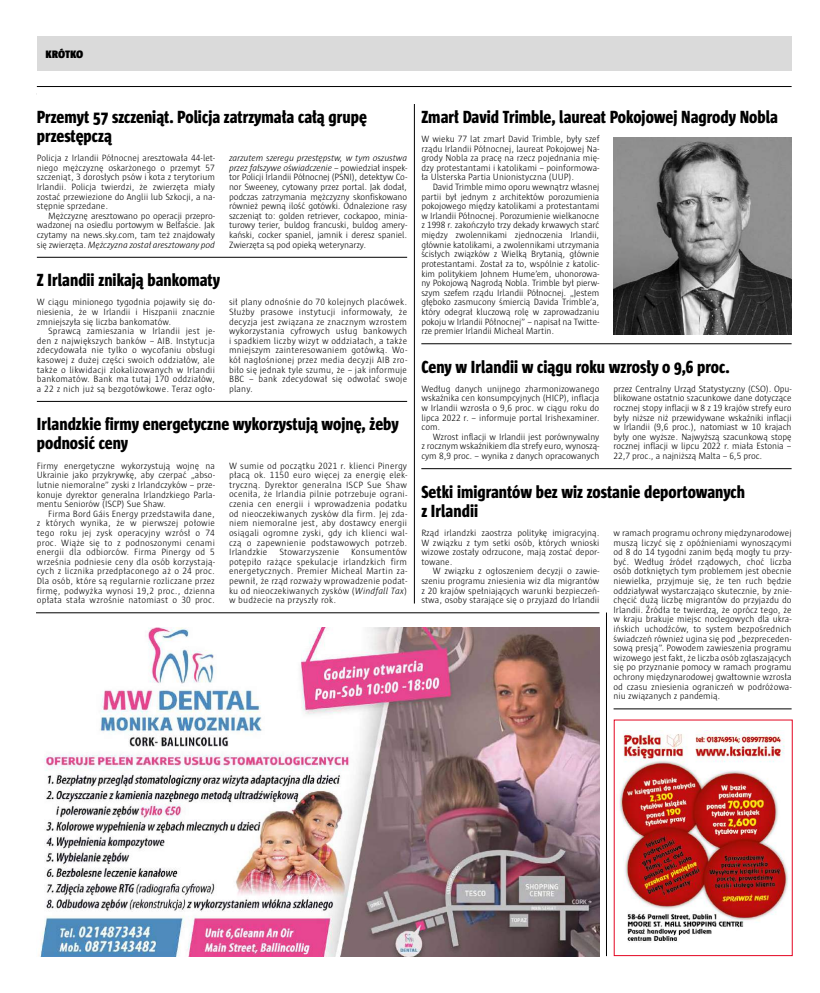
<style>
.page{position:relative;width:820px;height:993px;background:#fff}
.page>*{position:absolute;margin:0;border:0;box-sizing:border-box;transform-origin:0 0}
.t1{font:800 condensed 18px/19.2px "Sun";color:#000}
.t2{font:900 11px "Sun";letter-spacing:-.005em;color:#000}
.t3{font:300 9.3px/9.6px "Sun";color:#000;text-align:justify}
.s1{font-style:italic}
</style>
<div class="page">
<hr style="left:37px;top:86px;width:754px;height:1px;background:#000">
<img style="left:40px;top:627px;width:559px;height:328px">
<hr style="left:36px;top:612px;width:563px;height:1px;background:#000">
<hr style="left:606px;top:612px;width:1px;height:343px;background:#000">
<hr style="left:613px;top:708px;width:178px;height:1px;background:#000">
<img style="left:619px;top:730px;width:169px;height:212px">
<div style="left:37px;top:37px;width:754px;height:34px;background:#dadada"></div>
<hr style="left:37px;top:257px;width:370px;height:1px;background:#000">
<hr style="left:421px;top:468px;width:370px;height:1px;background:#000">
<img style="left:613px;top:137px;width:178px;height:197px">
<hr style="left:421px;top:343px;width:370px;height:1px;background:#000">
<hr style="left:414px;top:103px;width:1px;height:500px;background:#000">
<hr style="left:37px;top:401px;width:370px;height:1px;background:#000">
<p class="t2" style="left:45px;top:48px;width:39px">KRÓTKO</p>
<h1 class="t1" style="left:37px;top:107px;width:331px">Przemyt 57 szczeniąt. Policja zatrzymała całą grupę przestępczą</h1>
<p class="t3" style="left:37px;top:153px;width:179px">Policja z Irlandii Północnej aresztowała 44-let&shy;niego mężczyznę oskarżonego o przemyt 57 szczeniąt, 3 dorosłych psów i kota z terytorium Irlandii. Policja twierdzi, że zwierzęta miały zostać przewiezione do Anglii lub Szkocji, a na&shy;stępnie sprzedane.</p>
<p class="t3" style="left:37px;top:211px;width:179px;text-indent:11px">Mężczyznę aresztowano po operacji przepro&shy;wadzonej na osiedlu portowym w Belfaście. Jak czytamy na news.sky.com, tam też znajdowały się zwierzęta. <span class="s1">Mężczyzna został aresztowany pod</span></p>
<p class="t3" style="left:229px;top:153px;width:179px"><span class="s1">zarzutem szeregu przestępstw, w tym oszustwa przez fałszywe oświadczenie</span> – powiedział inspek&shy;tor Policji Irlandii Północnej (PSNI), detektyw Co&shy;nor Sweeney, cytowany przez portal. Jak dodał, podczas zatrzymania mężczyzny skonfiskowano również pewną ilość gotówki. Odnalezione rasy szczeniąt to: golden retriever, cockapoo, minia&shy;turowy terier, buldog francuski, buldog amery&shy;kański, cocker spaniel, jamnik i deresz spaniel.<br>Zwierzęta są pod opieką weterynarzy.</p>
<h1 class="t1" style="left:37px;top:270px;width:184px">Z Irlandii znikają bankomaty</h1>
<p class="t3" style="left:37px;top:297px;width:179px">W ciągu minionego tygodnia pojawiły się do&shy;niesienia, że w Irlandii i Hiszpanii znacznie zmniejszyła się liczba bankomatów.</p>
<p class="t3" style="left:37px;top:326px;width:179px;text-indent:11px">Sprawcą zamieszania w Irlandii jest je&shy;den z największych banków – AIB. Instytucja zdecydowała nie tylko o wycofaniu obsługi kasowej z dużej części swoich oddziałów, ale także o likwidacji zlokalizowanych w Irlandii bankomatów. Bank ma tutaj 170 oddziałów, a 22 z nich już są bezgotówkowe. Teraz ogło-</p>
<p class="t3" style="left:229px;top:297px;width:179px">sił plany odnośnie do 70 kolejnych placówek.<br>Służby prasowe instytucji informowały, że decyzja jest związana ze znacznym wzrostem wykorzystania cyfrowych usług bankowych i spadkiem liczby wizyt w oddziałach, a także mniejszym zainteresowaniem gotówką. Wo&shy;kół nagłośnionej przez media decyzji AIB zro&shy;biło się jednak tyle szumu, że – jak informuje BBC – bank zdecydował się odwołać swoje plany.</p>
<h1 class="t1" style="left:37px;top:414px;width:363px">Irlandzkie firmy energetyczne wykorzystują wojnę, żeby podnosić ceny</h1>
<p class="t3" style="left:37px;top:460px;width:179px">Firmy energetyczne wykorzystują wojnę na Ukrainie jako przykrywkę, aby czerpać „abso&shy;lutnie niemoralne” zyski z Irlandczyków – prze&shy;konuje dyrektor generalna Irlandzkiego Parla&shy;mentu Seniorów (ISCP) Sue Shaw.</p>
<p class="t3" style="left:37px;top:508px;width:179px;text-indent:11px">Firma Bord Gáis Energy przedstawiła dane, z których wynika, że w pierwszej połowie tego roku jej zysk operacyjny wzrósł o 74 proc. Wiąże się to z podnoszonymi cenami energii dla odbiorców. Firma Pinergy od 5 września podniesie ceny dla osób korzystają&shy;cych z licznika przedpłaconego aż o 24 proc.<br>Dla osób, które są regularnie rozliczane przez firmę, podwyżka wynosi 19,2 proc., dzienna opłata stała wzrośnie natomiast o 30 proc.</p>
<p class="t3" style="left:229px;top:460px;width:179px">W sumie od początku 2021 r. klienci Pinergy płacą ok. 1150 euro więcej za energię elek&shy;tryczną. Dyrektor generalna ISCP Sue Shaw oceniła, że Irlandia pilnie potrzebuje ograni&shy;czenia cen energii i wprowadzenia podatku od nieoczekiwanych zysków dla firm. Jej zda&shy;niem niemoralne jest, aby dostawcy energii osiągali ogromne zyski, gdy ich klienci wal&shy;czą o zapewnienie podstawowych potrzeb.<br>Irlandzkie</p>
<p class="t3" style="left:229px;top:547px;width:179px;text-indent:122px">Konsumentów potępiło rażące spekulacje irlandzkich firm energetycznych. Premier Micheal Martin za&shy;pewnił, że rząd rozważy wprowadzenie podat&shy;ku od nieoczekiwanych zysków (<span class="s1">Windfall Tax</span>) w budżecie na przyszły rok.</p>
<p class="t3" style="left:279px;top:547px;width:61px">Stowarzyszenie</p>
<h1 class="t1" style="left:421px;top:107px;width:358px">Zmarł David Trimble, laureat Pokojowej Nagrody Nobla</h1>
<p class="t3" style="left:421px;top:134px;width:179px">W wieku 77 lat zmarł David Trimble, były szef rządu Irlandii Północnej, laureat Pokojowej Na&shy;grody Nobla za pracę na rzecz pojednania mię&shy;dzy protestantami i katolikami – poinformowa&shy;ła Ulsterska Partia Unionistyczna (UUP).</p>
<p class="t3" style="left:421px;top:182px;width:179px;text-indent:11px">David Trimble mimo oporu wewnątrz własnej partii był jednym z architektów porozumienia pokojowego między katolikami a protestantami w Irlandii Północnej. Porozumienie wielkanocne z 1998 r. zakończyło trzy dekady krwawych starć między zwolennikami zjednoczenia Irlandii, głównie katolikami, a zwolennikami utrzymania ścisłych związków z Wielką Brytanią, głównie protestantami. Został za to, wspólnie z katolic&shy;kim politykiem Johnem Hume’em, uhonorowa&shy;ny Pokojową Nagrodą Nobla. Trimble był pierw&shy;szym szefem rządu Irlandii Północnej. „Jestem głęboko zasmucony śmiercią Davida Trimble’a, który odegrał kluczową rolę w zaprowadzaniu pokoju w Irlandii Północnej” – napisał na Twitte&shy;rze premier Irlandii Micheal Martin.</p>
<h1 class="t1" style="left:421px;top:357px;width:310px">Ceny w Irlandii w ciągu roku wzrosły o 9,6 proc.</h1>
<p class="t3" style="left:421px;top:384px;width:179px">Według danych unijnego zharmonizowanego wskaźnika cen konsumpcyjnych (HICP), inflacja w Irlandii wzrosła o 9,6 proc. w ciągu roku do lipca 2022 r. – informuje portal Irishexaminer. com.</p>
<p class="t3" style="left:421px;top:432px;width:179px;text-indent:11px">Wzrost inflacji w Irlandii jest porównywalny z rocznym wskaźnikiem dla strefy euro, wynoszą&shy;cym 8,9 proc. – wynika z danych opracowanych</p>
<p class="t3" style="left:613px;top:384px;width:179px">przez Centralny Urząd Statystyczny (CSO). Opu&shy;blikowane ostatnio szacunkowe dane dotyczące rocznej stopy inflacji w 8 z 19 krajów strefy euro były niższe niż przewidywane wskaźniki inflacji w Irlandii (9,6 proc.), natomiast w 10 krajach były one wyższe. Najwyższą szacunkową stopę rocznej inflacji w lipcu 2022 r. miała Estonia – 22,7 proc., a najniższą Malta – 6,5 proc.</p>
<h1 class="t1" style="left:421px;top:482px;width:325px">Setki imigrantów bez wiz zostanie deportowanych z Irlandii</h1>
<p class="t3" style="left:421px;top:528px;width:179px">Rząd irlandzki zaostrza politykę imigracyjną.<br>W związku z tym setki osób, których wnioski wizowe zostały odrzucone, mają zostać depor&shy;towane.</p>
<p class="t3" style="left:421px;top:566px;width:179px;text-indent:11px">W związku z ogłoszeniem decyzji o zawie&shy;szeniu programu zniesienia wiz dla migrantów z 20 krajów spełniających warunki bezpieczeń&shy;stwa, osoby starające się o przyjazd do Irlandii</p>
<p class="t3" style="left:613px;top:528px;width:179px">w ramach programu ochrony międzynarodowej muszą liczyć się z opóźnieniami wynoszącymi od 8 do 14 tygodni zanim będą mogły tu przy&shy;być. Według źródeł rządowych, choć liczba osób dotkniętych tym problemem jest obecnie niewielka, przyjmuje się, że ten ruch będzie oddziaływał wystarczająco skutecznie, by znie&shy;chęcić dużą liczbę migrantów do przyjazdu do Irlandii. Źródła te twierdzą, że oprócz tego, że w kraju brakuje miejsc noclegowych dla ukra&shy;ińskich uchodźców, to system bezpośrednich świadczeń również ugina się pod „bezpreceden&shy;sową presją”. Powodem zawieszenia programu wizowego jest fakt, że liczba osób zgłaszających się po przyznanie pomocy w ramach programu ochrony międzynarodowej gwałtownie wzrosła od czasu zniesienia ograniczeń w podróżowa&shy;niu związanych z pandemią.</p>
</div>
